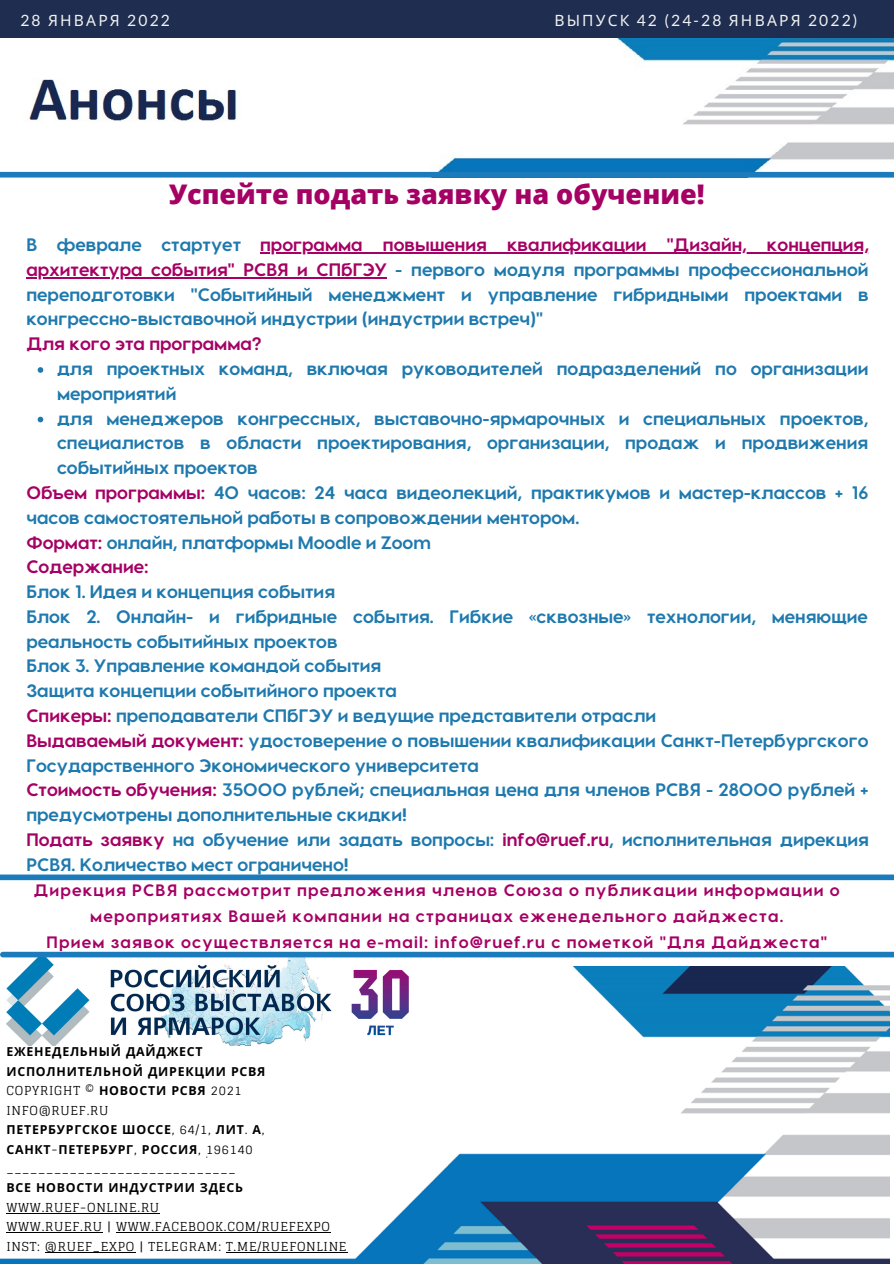
<style>
.page{position:relative;width:894px;height:1264px;background:#fff}
.page>*{position:absolute;margin:0;border:0;box-sizing:border-box;transform-origin:0 0}
.t1{font:800 27px "Open Sans";color:#a50064}
.t2{font:700 18px/24.8px "Visby CF";color:#1e79ae}
.t3{font:700 18px "Visby CF";color:#a50064}
.t4{font:700 16.5px/26px "Visby CF";letter-spacing:.07em;color:#a50064;text-align:center}
.t5{font:15.6px "Lato";letter-spacing:.14em;color:#f2f2f2}
.t6{font:12.45px "Glegoo";letter-spacing:.06em;color:#000}
.t7{font:700 12.45px "Noto Sans";letter-spacing:.06em;color:#000}
.s1{font-family:"Noto Sans"}
.s2{color:#a50064}
.s3{font-family:"Noto Sans";font-weight:700}
.s4{font-family:"Glegoo";font-weight:400}
</style>
<div class="page">
<div style="left:0;top:0;width:893px;height:38px;background:#1e2d50"></div>
<img style="left:0;top:966px;width:888px;height:297px">
<img style="left:6px;top:957px;width:402px;height:88px">
<div style="left:3px;top:951px;width:890px;height:6px;background:#1b7bbb"></div>
<div style="left:0;top:874px;width:893px;height:6px;background:#1b7bbb"></div>
<img style="left:4px;top:38px;width:889px;height:140px">
<div style="left:0;top:172px;width:893px;height:5px;background:#1b7bbb"></div>
<hr style="left:6px;top:1212px;width:154px;height:1px;background:#000">
<hr style="left:6px;top:1232px;width:97px;height:1px;background:#000">
<hr style="left:116px;top:1232px;width:215px;height:1px;background:#000">
<hr style="left:45px;top:1251px;width:90px;height:1px;background:#000">
<hr style="left:226px;top:1251px;width:121px;height:1px;background:#000">
<svg style="left:38px;top:367px;width:5px;height:6px"></svg>
<svg style="left:38px;top:417px;width:5px;height:5px"></svg>
<hr style="left:260px;top:252px;width:608px;height:1px;background:#a50064">
<hr style="left:26px;top:277px;width:361px;height:1px;background:#a50064">
<p class="t5" style="left:20px;top:10px;width:151px">28 <span class="s1">ЯНВАРЯ</span> 2022</p>
<p class="t5" style="left:554px;top:10px;width:305px"><span class="s1">ВЫПУСК</span> 42 (24-28 <span class="s1">ЯНВАРЯ</span> 2022)</p>
<p class="t1" style="left:169px;top:175px;width:537px">Успейте подать заявку на обучение!</p>
<p class="t2" style="left:26px;top:231px;width:843px;text-align:justify">В феврале стартует <span class="s2">программа повышения квалификации "Дизайн, концепция, архитектура события" РСВЯ и СПбГЭУ</span> - первого модуля программы профессиональной переподготовки "Событийный менеджмент и управление гибридными проектами в конгрессно-выставочной индустрии (индустрии встреч)"</p>
<p class="t3" style="left:26px;top:332px;width:237px">Для кого эта программа?</p>
<p class="t2" style="left:57px;top:355px;width:812px">для проектных команд, включая руководителей подразделений по организации мероприятий</p>
<p class="t2" style="left:57px;top:405px;width:812px;text-align:justify">для менеджеров конгрессных, выставочно-ярмарочных и специальных проектов, специалистов в области проектирования, организации, продаж и продвижения событийных проектов</p>
<p class="t2" style="left:26px;top:479px;width:843px"><span class="s2">Объем программы:</span> 40 часов: 24 часа видеолекций, практикумов и мастер-классов + 16 часов самостоятельной работы в сопровождении ментором.</p>
<p class="t2" style="left:26px;top:529px;width:406px"><span class="s2">Формат:</span> онлайн, платформы Moodle и Zoom</p>
<p class="t3" style="left:26px;top:555px;width:124px">Содержание:</p>
<p class="t2" style="left:26px;top:578px;width:310px">Блок 1. Идея и концепция события</p>
<p class="t2" style="left:26px;top:603px;width:842px">Блок 2. Онлайн- и гибридные события. Гибкие «сквозные» технологии, меняющие реальность событийных проектов</p>
<p class="t2" style="left:26px;top:652px;width:356px">Блок 3. Управление командой события</p>
<p class="t2" style="left:26px;top:677px;width:372px">Защита концепции событийного проекта</p>
<p class="t2" style="left:26px;top:702px;width:631px"><span class="s2">Спикеры:</span> преподаватели СПбГЭУ и ведущие представители отрасли</p>
<p class="t2" style="left:26px;top:727px;width:843px"><span class="s2">Выдаваемый документ:</span> удостоверение о повышении квалификации Санкт-Петербургского<br>Государственного Экономического университета</p>
<p class="t2" style="left:26px;top:776px;width:843px"><span class="s2">Стоимость обучения:</span> 35000 рублей; специальная цена для членов РСВЯ - 28000 рублей + предусмотрены дополнительные скидки!</p>
<p class="t2" style="left:26px;top:826px;width:843px"><span class="s2">Подать заявку</span> на обучение или задать вопросы: <span class="s2">info@ruef.ru</span>, исполнительная дирекция<br>РСВЯ. Количество мест ограничено!</p>
<p class="t4" style="left:34px;top:876px;width:807px">Дирекция РСВЯ рассмотрит предложения членов Союза о публикации информации о мероприятиях Вашей компании на страницах еженедельного дайджеста.</p>
<p class="t4" style="left:47px;top:928px;width:781px">Прием заявок осуществляется на e-mail: info@ruef.ru с пометкой "Для Дайджеста"</p>
<p class="t7" style="left:6px;top:1043px;width:198px">ЕЖЕНЕДЕЛЬНЫЙ ДАЙДЖЕСТ</p>
<p class="t7" style="left:6px;top:1062px;width:260px">ИСПОЛНИТЕЛЬНОЙ ДИРЕКЦИИ РСВЯ</p>
<p class="t6" style="left:6px;top:1083px;width:237px">COPYRIGHT © <span class="s3">НОВОСТИ РСВЯ</span> 2021</p>
<p class="t6" style="left:6px;top:1103px;width:103px">INFO@RUEF.RU</p>
<p class="t7" style="left:6px;top:1120px;width:260px">ПЕТЕРБУРГСКОЕ ШОССЕ<span class="s4">, 64/1,</span> ЛИТ<span class="s4">.</span> А<span class="s4">,</span></p>
<p class="t7" style="left:6px;top:1140px;width:248px">САНКТ<span class="s4">-</span>ПЕТЕРБУРГ<span class="s4">,</span> РОССИЯ<span class="s4">, 196140</span></p>
<p class="t6" style="left:6px;top:1161px;width:231px">_____________________________</p>
<p class="t7" style="left:6px;top:1178px;width:238px">ВСЕ НОВОСТИ ИНДУСТРИИ ЗДЕСЬ</p>
<p class="t6" style="left:6px;top:1200px;width:154px">WWW.RUEF-ONLINE.RU</p>
<p class="t6" style="left:6px;top:1219px;width:325px">WWW.RUEF.RU | WWW.FACEBOOK.COM/RUEFEXPO</p>
<p class="t6" style="left:6px;top:1238px;width:341px">INST: @RUEF_EXPO | TELEGRAM: T.ME/RUEFONLINE</p>
</div>
